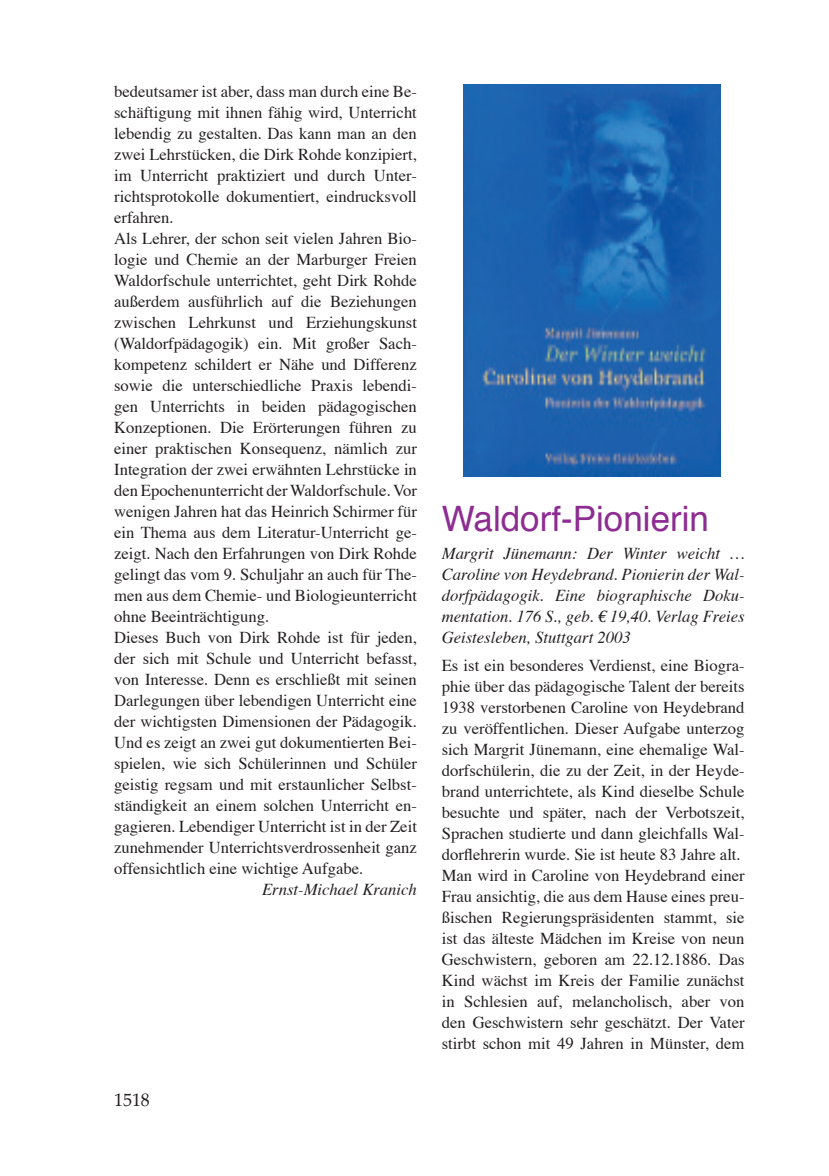
<style>
.page{position:relative;width:829px;height:1176px;background:#fff}
.page>*{position:absolute;margin:0;border:0;box-sizing:border-box;transform-origin:0 0}
.t1{font:35px "Helvetica";color:#8d2c91}
.t2{font:17.85px "Palatino";color:#231f20}
.t3{font:16.62px/21px "Times";color:#231f20}
.t4{font:italic 16.62px/21px "Times";color:#231f20;text-align:justify}
</style>
<div class="page">
<img style="left:463px;top:84px;width:257px;height:393px">
<p class="t3" style="left:114px;top:79px;width:304px">bedeutsamer ist aber, dass man durch eine Be&shy;schäftigung mit ihnen fähig wird, Unterricht lebendig zu gestal-ten. Das kann man an den zwei Lehrstücken, die Dirk Rohde konzipiert, im Un-terricht praktiziert und durch Unter&shy;richtsprotokolle dokumentiert, eindrucksvoll erfahren.<br>Als Lehrer, der schon seit vielen Jahren Bio&shy;logie und Chemie an der Marburger Freien Waldorfschule unterrichtet, geht Dirk Rohde außerdem ausführlich auf die Be-ziehungen zwischen Lehrkunst und Erziehungskunst (Waldorfpädagogik) ein. Mit großer Sach&shy;kompetenz schildert er Nähe und Differenz sowie die unter-schiedliche Praxis lebendi&shy;gen Unterrichts in beiden pädagogischen Konzeptio-nen. Die Erörterungen führen zu einer praktischen Konsequenz, nämlich zur Integration der zwei erwähnten Lehrstücke in den Epochenunterricht der Wal-dorfschule. Vor wenigen Jahren hat das Heinrich Schirmer für ein Thema aus dem Literatur‑Unterricht ge&shy;zeigt. Nach den Erfahrungen von Dirk Rohde ge-lingt das vom 9. Schuljahr an auch für The&shy;men aus dem Chemie‑ und Biologie-unterricht ohne Beeinträchtigung.<br>Dieses Buch von Dirk Rohde ist für jeden, der sich mit Schule und Unterricht befasst, von Interesse. Denn es erschließt mit seinen Darlegungen über lebendi-gen Unterricht eine der wichtigsten Dimensionen der Pädagogik.<br>Und es zeigt an zwei gut dokumentierten Bei&shy;spielen, wie sich Schülerinnen und Schüler geistig regsam und mit erstaunlicher Selbst&shy;ständigkeit an einem solchen Unter-richt en&shy;gagieren. Lebendiger Unterricht ist in der Zeit zunehmender Unter-richtsverdrossenheit ganz offensichtlich eine wichtige Aufgabe.</p>
<p class="t4" style="left:262px;top:877px;width:156px">Ernst‑Michael Kranich</p>
<p class="t2" style="left:114px;top:1088px;width:37px">1518</p>
<h1 class="t1" style="left:442px;top:488px;width:269px">Waldorf-Pionierin</h1>
<p class="t4" style="left:442px;top:541px;width:304px">Margrit Jünemann: Der Winter weicht … Caroline von Heydebrand. Pionierin der Wal‑ dorfpädagogik. Eine biographische Doku‑ mentation. 176 S., geb. 19,40. Verlag Freies Geistesleben, Stuttgart 2003</p>
<p class="t3" style="left:442px;top:653px;width:304px">Es ist ein besonderes Verdienst, eine Biogra&shy;phie über das pädagogische Talent der bereits 1938 verstorbenen Caroline von Heydebrand zu veröffentlichen. Dieser Aufgabe unterzog sich Margrit Jünemann, eine ehemalige Wal&shy;dorfschülerin, die zu der Zeit, in der Heyde&shy;brand unterrichtete, als Kind dieselbe Schule besuchte und später, nach der Verbotszeit, Sprachen studierte und dann gleichfalls Wal&shy;dorflehrerin wurde. Sie ist heute 83 Jahre alt.<br>Man wird in Caroline von Heydebrand einer Frau ansichtig, die aus dem Hause eines preu&shy;ßischen Regierungspräsidenten stammt, sie ist das älteste Mädchen im Kreise von neun Geschwistern, geboren am 22.12.1886. Das Kind wächst im Kreis der Familie zunächst in Schlesien auf, melancholisch, aber von den Geschwistern sehr geschätzt. Der Vater stirbt schon mit 49 Jahren in Münster, dem</p>
</div>
